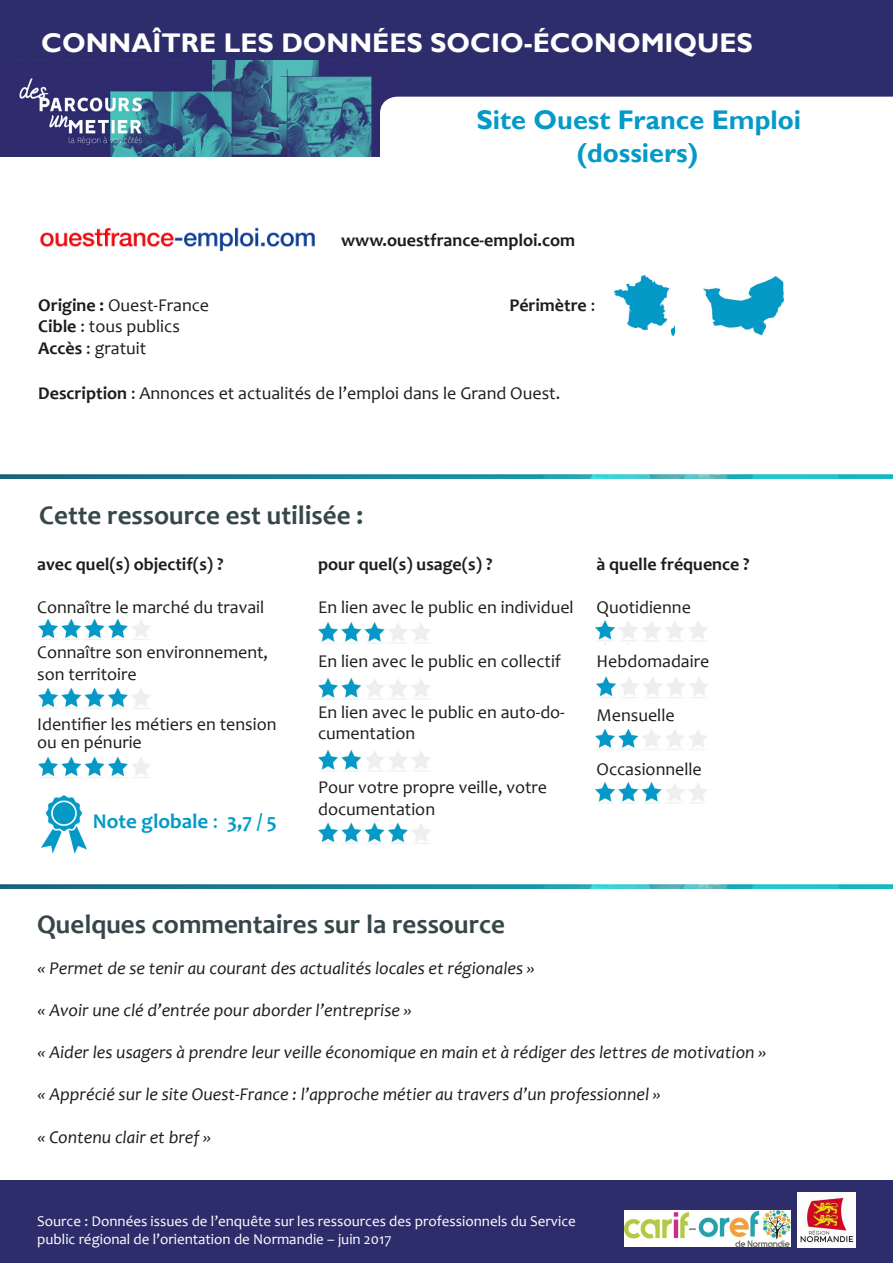
<style>
.page{position:relative;width:893px;height:1263px;background:#fff}
.page>*{position:absolute;margin:0;border:0;box-sizing:border-box;transform-origin:0 0}
.t1{font:700 27px "Candara";color:#374749}
.t2{font:700 27px "Gill Sans";color:#fff}
.t3{font:700 27px "Gill Sans";color:#049ac8}
.t4{font:700 21px "Candara";color:#049ac8}
.t5{font:18px/21.6px "Candara";color:#1d1d1b}
.t6{font:italic 18px "Candara";color:#1d1d1b}
.t7{font:700 18px "Candara";color:#1d1d1b}
.t8{font:15px/18px "Candara";color:#fff}
.s1{font-weight:700}
.s2{font-weight:400}
</style>
<div class="page">
<div style="left:0;top:0;width:893px;height:157px;background:#2e2d6b"></div>
<div style="left:0;top:1181px;width:893px;height:82px;background:#2e2d6b"></div>
<img style="left:624px;top:1210px;width:167px;height:37px">
<img style="left:797px;top:1192px;width:58px;height:55px">
<img style="left:3px;top:61px;width:397px;height:96px">
<img style="left:614px;top:275px;width:61px;height:61px">
<img style="left:704px;top:277px;width:79px;height:59px">
<img style="left:40px;top:227px;width:275px;height:25px">
<svg style="left:380px;top:97px;width:513px;height:60px"></svg>
<img style="left:38px;top:688px;width:112px;height:21px">
<img style="left:38px;top:757px;width:112px;height:21px">
<img style="left:319px;top:823px;width:111px;height:21px">
<img style="left:319px;top:677px;width:111px;height:23px">
<img style="left:319px;top:749px;width:111px;height:23px">
<img style="left:596px;top:728px;width:112px;height:22px">
<img style="left:596px;top:620px;width:111px;height:21px">
<img style="left:596px;top:677px;width:112px;height:21px">
<img style="left:596px;top:782px;width:112px;height:22px">
<img style="left:0;top:884px;width:893px;height:4px">
<img style="left:0;top:474px;width:893px;height:4px">
<img style="left:41px;top:795px;width:46px;height:59px">
<img style="left:38px;top:619px;width:112px;height:21px">
<img style="left:319px;top:622px;width:111px;height:22px">
<h1 class="t2" style="left:41px;top:26px;width:713px">CONNAÎTRE LES DONNÉES SOCIO-ÉCONOMIQUES</h1>
<p class="t3" style="left:477px;top:104px;width:326px">Site Ouest France Emploi</p>
<p class="t3" style="left:577px;top:136px;width:123px">(dossiers)</p>
<p class="t7" style="left:341px;top:229px;width:236px">www.ouestfrance-emploi.com</p>
<p class="t5" style="left:38px;top:294px;width:172px"><span class="s1">Origine :</span> Ouest-France</p>
<p class="t7" style="left:509px;top:294px;width:87px">Périmètre <span class="s2">:</span></p>
<p class="t5" style="left:38px;top:315px;width:143px"><span class="s1">Cible</span> : tous publics</p>
<p class="t5" style="left:38px;top:337px;width:109px"><span class="s1">Accès</span> : gratuit</p>
<p class="t5" style="left:38px;top:382px;width:523px"><span class="s1">Description</span> : Annonces et actualités de l’emploi dans le Grand Ouest.</p>
<p class="t1" style="left:39px;top:499px;width:325px">Cette ressource est utilisée :</p>
<p class="t7" style="left:37px;top:553px;width:188px">avec quel(s) objectif(s) ?</p>
<p class="t5" style="left:37px;top:597px;width:229px">Connaître le marché du travail</p>
<p class="t5" style="left:37px;top:642px;width:232px">Connaître son environnement, son territoire</p>
<p class="t5" style="left:37px;top:715px;width:241px;line-height:18px">Identifier les métiers en tension ou en pénurie</p>
<p class="t7" style="left:318px;top:553px;width:176px">pour quel(s) usage(s) ?</p>
<p class="t5" style="left:318px;top:597px;width:257px">En lien avec le public en individuel</p>
<p class="t5" style="left:318px;top:651px;width:244px">En lien avec le public en collectif</p>
<p class="t5" style="left:318px;top:701px;width:248px">En lien avec le public en auto-do&shy;cumentation</p>
<p class="t4" style="left:93px;top:808px;width:186px">Note globale <span class="s2">:</span> 3,7 / 5</p>
<p class="t5" style="left:318px;top:777px;width:231px">Pour votre propre veille, votre documentation</p>
<p class="t7" style="left:596px;top:553px;width:155px">à quelle fréquence ?</p>
<p class="t5" style="left:596px;top:597px;width:96px">Quotidienne</p>
<p class="t5" style="left:596px;top:651px;width:114px">Hebdomadaire</p>
<p class="t5" style="left:596px;top:705px;width:80px">Mensuelle</p>
<p class="t5" style="left:596px;top:759px;width:107px">Occasionnelle</p>
<p class="t1" style="left:37px;top:907px;width:469px">Quelques commentaires sur la ressource</p>
<p class="t6" style="left:38px;top:957px;width:499px">« Permet de se tenir au courant des actualités locales et régionales »</p>
<p class="t6" style="left:38px;top:999px;width:376px">« Avoir une clé d’entrée pour aborder l’entreprise »</p>
<p class="t6" style="left:38px;top:1041px;width:730px">« Aider les usagers à prendre leur veille économique en main et à rédiger des lettres de motivation »</p>
<p class="t6" style="left:38px;top:1083px;width:625px">« Apprécié sur le site Ouest-France : l’approche métier au travers d’un professionnel »</p>
<p class="t6" style="left:38px;top:1125px;width:175px">« Contenu clair et bref »</p>
<p class="t8" style="left:37px;top:1212px;width:540px">Source : Données issues de l’enquête sur les ressources des professionnels du Service public régional de l’orientation de Normandie – juin 2017</p>
</div>
